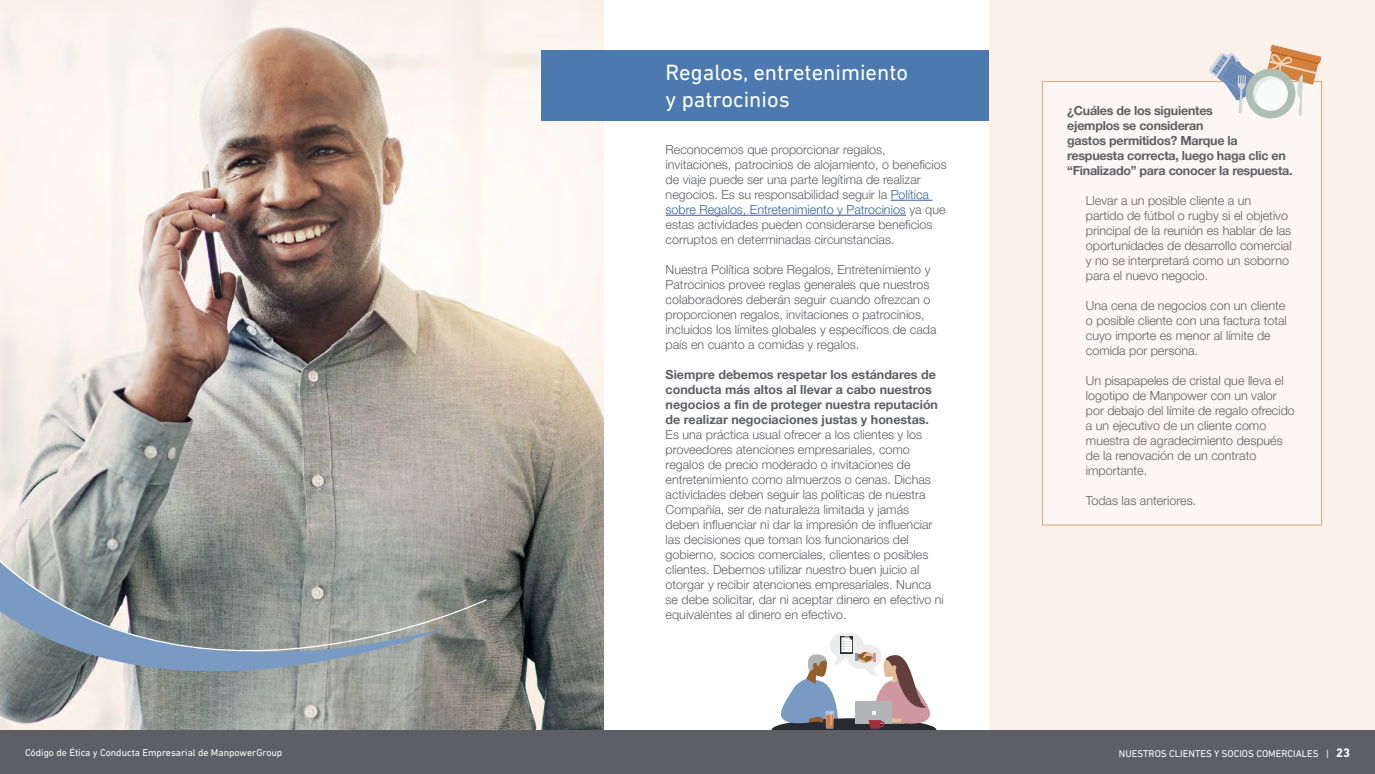
<style>
.page{position:relative;width:1375px;height:774px;background:#fff}
.page>*{position:absolute;margin:0;border:0;box-sizing:border-box;transform-origin:0 0}
.t1{font:22.5px/27px "DIN Next LT Pro";color:#fff}
.t2{font:300 12.5px/15px "Helvetica Neue LT Pro";color:#5e5f65}
.t3{font:700 12.5px/15px "Helvetica Neue LT Pro";color:#5e5f65}
.t4{font:700 12.5px/15px "Helvetica Neue LT Pro";letter-spacing:-.02em;color:#5e5f65}
.t5{font:10px "DIN Next LT Pro";color:#fff}
.s1{color:#386097}
.s2{font-weight:700;font-size:12.5px}
</style>
<div class="page">
<div style="left:989px;top:0;width:386px;height:730px;background:#faf1eb"></div>
<div style="left:1042px;top:81px;width:280px;height:444px;background:#fcf7f4"></div>
<img style="left:0;top:0;width:604px;height:730px">
<hr style="left:891px;top:200px;width:42px;height:1px;background:#386097">
<hr style="left:666px;top:215px;width:240px;height:1px;background:#386097">
<div style="left:541px;top:50px;width:448px;height:70px;background:#4c79af"></div>
<svg style="left:1209px;top:45px;width:113px;height:74px"></svg>
<svg style="left:772px;top:633px;width:164px;height:97px"></svg>
<svg style="left:0;top:544px;width:488px;height:186px;background:#919798"></svg>
<div style="left:0;top:730px;width:1375px;height:44px;background:#5e5f65"></div>
<h1 class="t1" style="left:666px;top:59px;width:244px">Regalos, entretenimiento y patrocinios</h1>
<p class="t2" style="left:666px;top:142px;width:283px">Reconocemos que proporcionar regalos, invitaciones, patrocinios de alojamiento, o beneficios de viaje puede ser una parte legítima de realizar negocios. Es su responsabilidad seguir la <span class="s1">Política sobre Regalos, Entretenimiento y Patrocinios</span> ya que estas actividades pueden considerarse beneficios corruptos en determinadas circunstancias.</p>
<p class="t2" style="left:666px;top:262px;width:272px">Nuestra Política sobre Regalos, Entretenimiento y Patrocinios provee reglas generales que nuestros colaboradores deberán seguir cuando ofrezcan o proporcionen regalos, invitaciones o patrocinios, incluidos los límites globales y específicos de cada país en cuanto a comidas y regalos.</p>
<p class="t3" style="left:666px;top:367px;width:274px">Siempre debemos respetar los estándares de conducta más altos al llevar a cabo nuestros negocios a fin de proteger nuestra reputación de realizar negociaciones justas y honestas.</p>
<p class="t2" style="left:666px;top:427px;width:280px">Es una práctica usual ofrecer a los clientes y los proveedores atenciones empresariales, como regalos de precio moderado o invitaciones de entretenimiento como almuerzos o cenas. Dichas actividades deben seguir las políticas de nuestra Compañía, ser de naturaleza limitada y jamás deben influenciar ni dar la impresión de influenciar las decisiones que toman los funcionarios del gobierno, socios comerciales, clientes o posibles clientes. Debemos utilizar nuestro buen juicio al otorgar y recibir atenciones empresariales. Nunca se debe solicitar, dar ni aceptar dinero en efectivo ni equivalentes al dinero en efectivo.</p>
<p class="t4" style="left:1067px;top:103px;width:225px">¿Cuáles de los siguientes<br>ejemplos se consideran<br>gastos permitidos? Marque la respuesta correcta, luego haga clic en “Finalizado” para conocer la respuesta.</p>
<p class="t2" style="left:1086px;top:193px;width:207px">Llevar a un posible cliente a un partido de fútbol o rugby si el objetivo principal de la reunión es hablar de las oportunidades de desarrollo comercial y no se interpretará como un soborno para el nuevo negocio.</p>
<p class="t2" style="left:1086px;top:298px;width:202px">Una cena de negocios con un cliente o posible cliente con una factura total cuyo importe es menor al límite de comida por persona.</p>
<p class="t2" style="left:1086px;top:373px;width:210px">Un pisapapeles de cristal que lleva el logotipo de Manpower con un valor por debajo del límite de regalo ofrecido a un ejecutivo de un cliente como muestra de agradecimiento después de la renovación de un contrato importante.</p>
<p class="t2" style="left:1086px;top:493px;width:109px">Todas las anteriores.</p>
<p class="t5" style="left:25px;top:746px;width:259px">Código de Ética y Conducta Empresarial de ManpowerGroup</p>
<p class="t5" style="left:1119px;top:747px;width:233px">NUESTROS CLIENTES Y SOCIOS COMERCIALES | <span class="s2">23</span></p>
</div>
